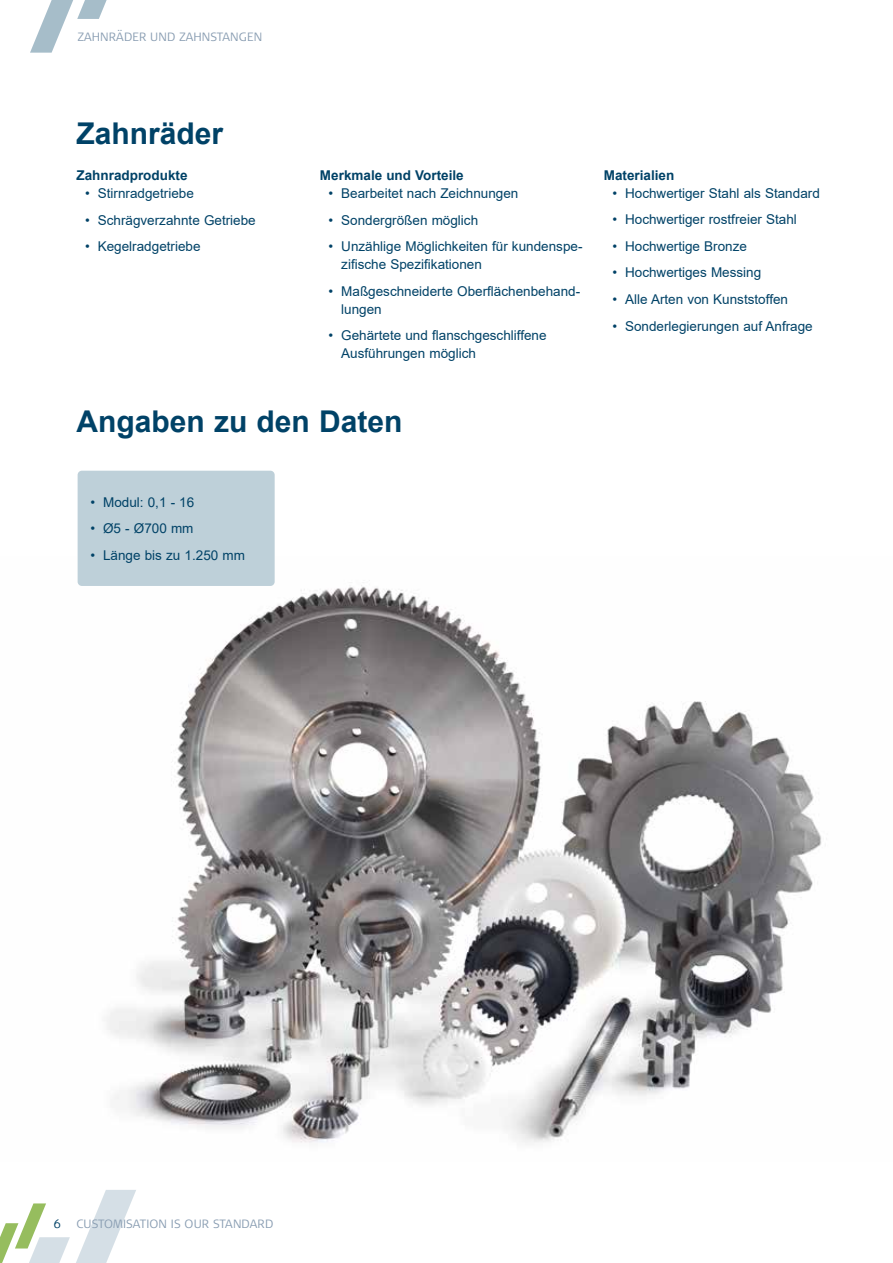
<style>
.page{position:relative;width:893px;height:1263px;background:#fff}
.page>*{position:absolute;margin:0;border:0;box-sizing:border-box;transform-origin:0 0}
.t1{font:700 30px "Arial";color:#004267}
.t2{font:13.5px/18px "Arial";color:#004267}
.t3{font:700 13.5px "Arial";color:#004267}
.t4{font:300 12px "Signa OT";letter-spacing:.01em;color:#899db2}
.t5{font:300 12px "Signa OT";color:#004267}
</style>
<div class="page">
<svg style="left:0;top:1190px;width:136px;height:73px"></svg>
<svg style="left:30px;top:0;width:77px;height:53px"></svg>
<img style="left:77px;top:556px;width:745px;height:587px">
<div style="left:78px;top:471px;width:197px;height:115px;background:#bed0d9;border-radius:4px"></div>
<p class="t4" style="left:78px;top:29px;width:186px">ZAHNRÄDER UND ZAHNSTANGEN</p>
<h1 class="t1" style="left:77px;top:112px;width:148px">Zahnräder</h1>
<p class="t3" style="left:77px;top:166px;width:113px">Zahnradprodukte</p>
<p class="t2" style="left:85px;top:184px;width:110px">• Stirnradgetriebe</p>
<p class="t2" style="left:85px;top:211px;width:172px">• Schrägverzahnte Getriebe</p>
<p class="t2" style="left:85px;top:237px;width:117px">• Kegelradgetriebe</p>
<p class="t3" style="left:320px;top:166px;width:145px">Merkmale und Vorteile</p>
<p class="t2" style="left:328px;top:184px;width:191px">• Bearbeitet nach Zeichnungen</p>
<p class="t2" style="left:328px;top:211px;width:151px">• Sondergrößen möglich</p>
<p class="t2" style="left:341px;top:237px;width:243px;text-indent:-13px">• Unzählige Möglichkeiten für kundenspe&shy;zifische Spezifikationen</p>
<p class="t2" style="left:341px;top:282px;width:241px;text-indent:-13px">• Maßgeschneiderte Oberflächenbehand&shy;lungen</p>
<p class="t2" style="left:341px;top:326px;width:207px;text-indent:-13px">• Gehärtete und flanschgeschliffene<br>Ausführungen möglich</p>
<h1 class="t1" style="left:77px;top:400px;width:327px">Angaben zu den Daten</h1>
<p class="t3" style="left:604px;top:166px;width:72px">Materialien</p>
<p class="t2" style="left:612px;top:184px;width:209px">• Hochwertiger Stahl als Standard</p>
<p class="t2" style="left:612px;top:211px;width:186px">• Hochwertiger rostfreier Stahl</p>
<p class="t2" style="left:612px;top:237px;width:136px">• Hochwertige Bronze</p>
<p class="t2" style="left:612px;top:264px;width:150px">• Hochwertiges Messing</p>
<p class="t2" style="left:612px;top:290px;width:177px">• Alle Arten von Kunststoffen</p>
<p class="t2" style="left:612px;top:317px;width:202px">• Sonderlegierungen auf Anfrage</p>
<p class="t2" style="left:90px;top:493px;width:105px">• Modul: 0,1 - 16</p>
<p class="t2" style="left:90px;top:519px;width:105px">• Ø5 - Ø700 mm</p>
<p class="t2" style="left:90px;top:546px;width:156px">• Länge bis zu 1.250 mm</p>
<p class="t5" style="left:54px;top:1216px;width:9px">6</p>
<p class="t4" style="left:77px;top:1216px;width:198px">CUSTOMISATION IS OUR STANDARD</p>
</div>
